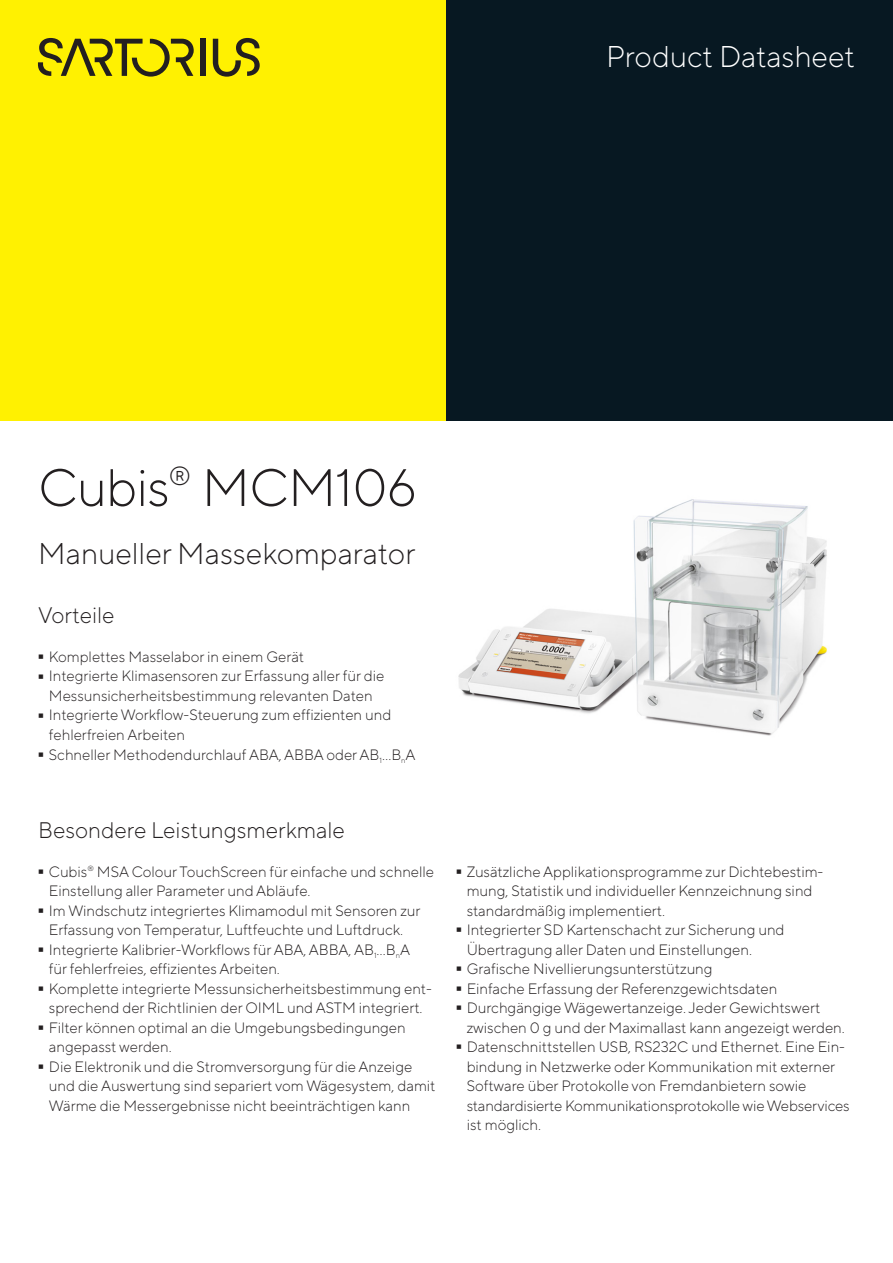
<style>
.page{position:relative;width:893px;height:1263px;background:#fff}
.page>*{position:absolute;margin:0;border:0;box-sizing:border-box;transform-origin:0 0}
.t1{font:300 95.25px "TT Norms Pro";color:#231f20;scale:.16 1}
.t2{font:300 52.5px "TT Norms Pro";letter-spacing:-.015em;color:#231f20}
.t3{font:300 30px "TT Norms Pro";color:#231f20}
.t4{font:300 30px "TT Norms Pro";color:#fff}
.t5{font:300 22.5px "TT Norms Pro";color:#231f20}
.t6{font:300 15px/19.5px "TT Norms Pro";color:#231f20}
</style>
<div class="page">
<div style="left:0;top:0;width:446px;height:421px;background:#fff101"></div>
<div style="left:446px;top:0;width:447px;height:421px;background:#071822"></div>
<div style="left:200px;top:39px;width:5px;height:37px;background:#231f20"></div>
<svg style="left:213px;top:38px;width:47px;height:39px"></svg>
<svg style="left:38px;top:38px;width:156px;height:39px"></svg>
<img style="left:458px;top:499px;width:369px;height:237px">
<h3 class="t4" style="left:606px;top:35px;width:250px">Product Datasheet</h3>
<h2 class="t2" style="left:38px;top:450px;width:380px">Cubis<sup>®</sup> MCM106</h2>
<h3 class="t3" style="left:38px;top:532px;width:379px">Manueller Massekomparator</h3>
<h3 class="t5" style="left:38px;top:599px;width:78px">Vorteile</h3>
<h1 class="t1" style="left:38px;top:583px;width:38px">-</h1>
<p class="t6" style="left:49px;top:646px;width:257px">Komplettes Masselabor in einem Gerät</p>
<h1 class="t1" style="left:38px;top:603px;width:38px">-</h1>
<p class="t6" style="left:49px;top:665px;width:337px">Integrierte Klimasensoren zur Erfassung aller für die<br>Messunsicherheitsbestimmung relevanten Daten</p>
<h1 class="t1" style="left:38px;top:642px;width:38px">-</h1>
<p class="t6" style="left:49px;top:704px;width:344px">Integrierte Workflow-Steuerung zum effizienten und fehlerfreien Arbeiten</p>
<h1 class="t1" style="left:38px;top:681px;width:38px">-</h1>
<p class="t6" style="left:49px;top:743px;width:368px">Schneller Methodendurchlauf ABA, ABBA oder AB<sub>1</sub>…B<sub>n</sub>A</p>
<h3 class="t5" style="left:38px;top:813px;width:308px">Besondere Leistungsmerkmale</h3>
<h1 class="t1" style="left:38px;top:798px;width:38px">-</h1>
<p class="t6" style="left:49px;top:860px;width:387px">Cubis<sup>®</sup> MSA Colour TouchScreen für einfache und schnelle<br>Einstellung aller Parameter und Abläufe.</p>
<h1 class="t1" style="left:38px;top:837px;width:38px">-</h1>
<p class="t6" style="left:49px;top:899px;width:373px">Im Windschutz integriertes Klimamodul mit Sensoren zur<br>Erfassung von Temperatur, Luftfeuchte und Luftdruck.</p>
<h1 class="t1" style="left:38px;top:876px;width:38px">-</h1>
<p class="t6" style="left:49px;top:938px;width:363px">Integrierte Kalibrier-Workflows für ABA, ABBA, AB<sub>1</sub>…B<sub>n</sub>A für fehlerfreies, effizientes Arbeiten.</p>
<h1 class="t1" style="left:38px;top:915px;width:38px">-</h1>
<p class="t6" style="left:49px;top:977px;width:384px">Komplette integrierte Messunsicherheitsbestimmung ent&shy;sprechend der Richtlinien der OIML und ASTM integriert.</p>
<h1 class="t1" style="left:38px;top:954px;width:38px">-</h1>
<p class="t6" style="left:49px;top:1016px;width:358px">Filter können optimal an die Umgebungsbedingungen angepasst werden.</p>
<h1 class="t1" style="left:38px;top:993px;width:38px">-</h1>
<p class="t6" style="left:49px;top:1055px;width:388px">Die Elektronik und die Stromversorgung für die Anzeige und die Auswertung sind separiert vom Wägesystem, damit<br>Wärme die Messergebnisse nicht beeinträchtigen kann</p>
<h1 class="t1" style="left:456px;top:798px;width:38px">-</h1>
<p class="t6" style="left:467px;top:860px;width:358px">Zusätzliche Applikationsprogramme zur Dichtebestim&shy;mung, Statistik und individueller Kennzeichnung sind standardmäßig implementiert.</p>
<h1 class="t1" style="left:456px;top:856px;width:38px">-</h1>
<p class="t6" style="left:467px;top:919px;width:319px">Integrierter SD Kartenschacht zur Sicherung und<br>Übertragung aller Daten und Einstellungen.</p>
<h1 class="t1" style="left:456px;top:895px;width:38px">-</h1>
<p class="t6" style="left:467px;top:958px;width:247px">Grafische Nivellierungsunterstützung</p>
<h1 class="t1" style="left:456px;top:915px;width:38px">-</h1>
<p class="t6" style="left:467px;top:977px;width:312px">Einfache Erfassung der Referenzgewichtsdaten</p>
<h1 class="t1" style="left:456px;top:934px;width:38px">-</h1>
<p class="t6" style="left:467px;top:997px;width:380px">Durchgängige Wägewertanzeige. Jeder Gewichtswert zwischen 0 g und der Maximallast kann angezeigt werden.</p>
<h1 class="t1" style="left:456px;top:973px;width:38px">-</h1>
<p class="t6" style="left:467px;top:1036px;width:384px">Datenschnittstellen USB, RS232C und Ethernet. Eine Ein&shy;bindung in Netzwerke oder Kommunikation mit externer Software über Protokolle von Fremdanbietern sowie standardisierte Kommunikationsprotokolle wie Webservices ist möglich.</p>
</div>
